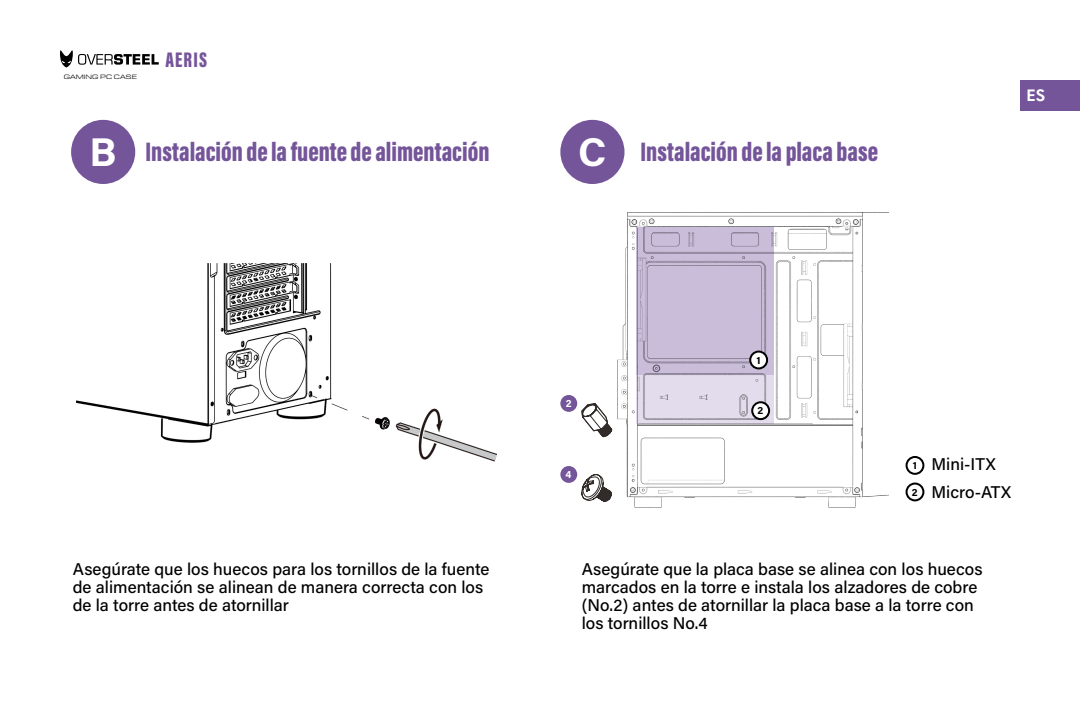
<style>
.page{position:relative;width:1080px;height:720px;background:#fff}
.page>*{position:absolute;margin:0;border:0;box-sizing:border-box;transform-origin:0 0}
.t1{font:700 40.1px "Acumin Pro";color:#fff}
.t2{font:900 27.5px "Acumin Pro Extra Cond";color:#75559a}
.t3{font:900 21.7px "Acumin Pro Extra Cond";letter-spacing:.05em;color:#75559a}
.t4{font:500 17px/18px "Acumin Pro";color:#000}
.t5{font:700 16.25px "Quasimoda";color:#fff}
.t6{font:700 10.55px "Acumin Pro";color:#000}
.t7{font:700 10.55px "Acumin Pro";color:#fff}
.t8{font:6.5px "Eurostile Ext";color:#000}
</style>
<div class="page">
<div style="left:1020px;top:80px;width:60px;height:30px;background:#75559a"></div>
<svg style="left:60px;top:50px;width:99px;height:18px"></svg>
<img style="left:618px;top:213px;width:271px;height:294px">
<svg style="left:637px;top:227px;width:137px;height:197px;background:#c9bed7"></svg>
<img style="left:76px;top:264px;width:420px;height:198px">
<svg style="left:582px;top:474px;width:30px;height:28px"></svg>
<svg style="left:581px;top:403px;width:31px;height:34px"></svg>
<div style="left:560px;top:395px;width:17px;height:17px;background:#75559a;border-radius:50%"></div>
<div style="left:560px;top:466px;width:17px;height:17px;background:#75559a;border-radius:50%"></div>
<div style="left:71px;top:120px;width:64px;height:64px;background:#75559a;border-radius:50%"></div>
<div style="left:560px;top:120px;width:65px;height:64px;background:#75559a;border-radius:50%"></div>
<div style="left:750px;top:352px;width:17px;height:16px;background:#fff;border-radius:50%"></div>
<div style="left:749px;top:351px;width:19px;height:18px;border:2px solid #000;border-radius:50%"></div>
<div style="left:906px;top:456px;width:18px;height:19px;border:2px solid #000;border-radius:50%"></div>
<div style="left:906px;top:483px;width:18px;height:18px;border:2px solid #000;border-radius:50%"></div>
<div style="left:752px;top:402px;width:17px;height:17px;background:#fff;border-radius:50%"></div>
<div style="left:751px;top:401px;width:19px;height:19px;border:2px solid #000;border-radius:50%"></div>
<p class="t8" style="left:64px;top:73px;width:75px">GAMING PC CASE</p>
<p class="t3" style="left:165px;top:46px;width:43px">AERIS</p>
<h1 class="t1" style="left:90px;top:123px;width:29px">B</h1>
<h1 class="t1" style="left:578px;top:123px;width:30px">C</h1>
<h2 class="t2" style="left:146px;top:135px;width:346px">Instalación de la fuente de alimentación</h2>
<h2 class="t2" style="left:640px;top:135px;width:239px">Instalación de la placa base</h2>
<p class="t5" style="left:1027px;top:83px;width:20px">ES</p>
<p class="t7" style="left:566px;top:396px;width:7px">2</p>
<p class="t7" style="left:566px;top:467px;width:7px">4</p>
<p class="t6" style="left:756px;top:353px;width:6px">1</p>
<p class="t6" style="left:758px;top:403px;width:7px">2</p>
<p class="t6" style="left:913px;top:458px;width:6px">1</p>
<p class="t6" style="left:912px;top:484px;width:7px">2</p>
<p class="t4" style="left:932px;top:450px;width:81px;line-height:27.5px">Mini-ITX<br>Micro-ATX</p>
<p class="t4" style="left:73px;top:560px;width:418px">Asegúrate que los huecos para los tornillos de la fuente de alimentación se alinean de manera correcta con los de la torre antes de atornillar</p>
<p class="t4" style="left:582px;top:560px;width:402px">Asegúrate que la placa base se alinea con los huecos marcados en la torre e instala los alzadores de cobre (No.2) antes de atornillar la placa base a la torre con los tornillos No.4</p>
</div>
